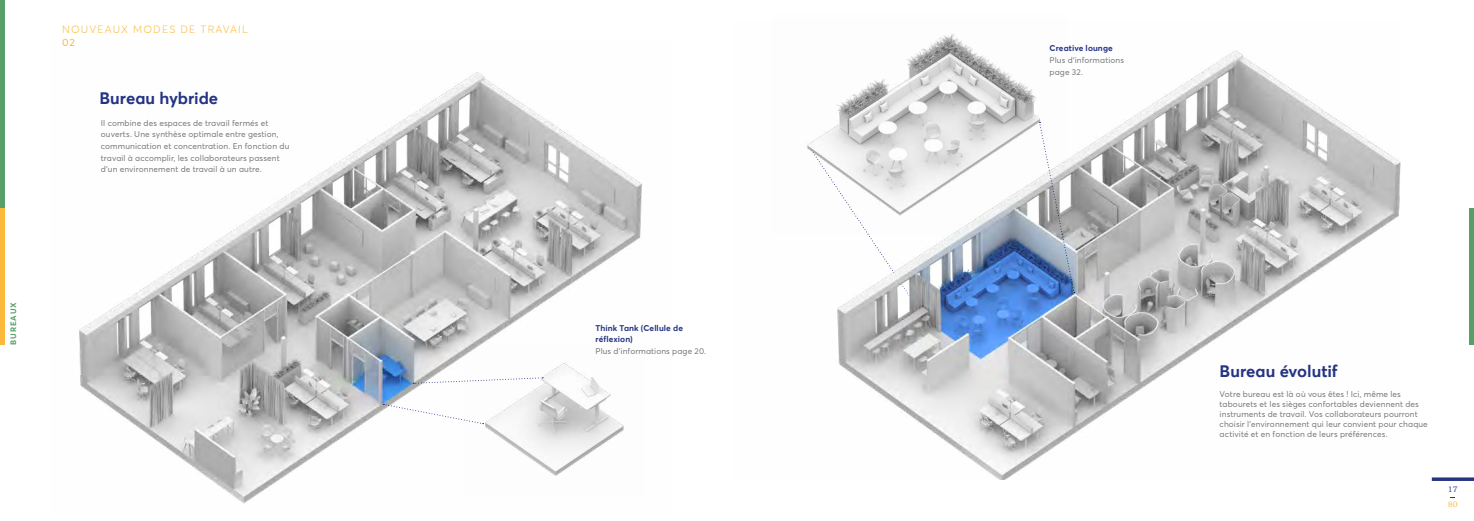
<style>
.page{position:relative;width:1474px;height:521px;background:#fff}
.page>*{position:absolute;margin:0;border:0;box-sizing:border-box;transform-origin:0 0}
.t1{font:700 16.62px "Averta Std";color:#253483}
.t2{font:300 10.5px "Averta Std";letter-spacing:.11em;color:#fbba3c}
.t3{font:10.5px "Averta Std";color:#fbba3c}
.t4{font:8.31px/11.6px "Averta Std";letter-spacing:.01em;color:#77797a}
.t5{font:700 8.31px/11.6px "Averta Std";letter-spacing:.01em;color:#253483}
.t6{font:700 7.88px "Averta Std";letter-spacing:.11em;color:#569e67}
.t7{font:7.88px "Bookman Old Style";color:#253483}
.t8{font:7.88px "Bookman Old Style";color:#fbba3c}
</style>
<div class="page">
<img style="left:79px;top:72px;width:563px;height:432px">
<img style="left:465px;top:346px;width:177px;height:149px">
<img style="left:837px;top:50px;width:563px;height:429px">
<img style="left:807px;top:34px;width:258px;height:200px">
<svg style="left:413px;top:377px;width:130px;height:7px"></svg>
<svg style="left:383px;top:404px;width:100px;height:20px"></svg>
<svg style="left:1039px;top:122px;width:36px;height:171px"></svg>
<hr style="left:1469px;top:208px;width:4px;height:137px;background:#589e69">
<hr style="left:0;top:0;width:4px;height:208px;background:#589e69">
<hr style="left:0;top:208px;width:4px;height:137px;background:#fbba3c">
<svg style="left:1431px;top:477px;width:42px;height:4px"></svg>
<p class="t2" style="left:62px;top:23px;width:187px">NOUVEAUX MODES DE TRAVAIL</p>
<p class="t3" style="left:62px;top:35px;width:15px">02</p>
<h1 class="t1" style="left:99px;top:88px;width:120px">Bureau hybride</h1>
<p class="t4" style="left:101px;top:117px;width:190px">Il combine des espaces de travail fermés et ouverts. Une synthèse optimale entre gestion, communication et concentration. En fonction du travail à accomplir, les collaborateurs passent d'un environnement de travail à un autre.</p>
<p class="t6" style="left:8px;top:345px;width:44px;rotate:-90deg">BUREAUX</p>
<p class="t5" style="left:595px;top:322px;width:89px">Think Tank (Cellule de réflexion)</p>
<p class="t4" style="left:595px;top:345px;width:112px">Plus d'informations page 20.</p>
<p class="t5" style="left:1049px;top:43px;width:65px">Creative lounge</p>
<p class="t4" style="left:1049px;top:54px;width:76px">Plus d'informations page 32.</p>
<h1 class="t1" style="left:1219px;top:361px;width:119px">Bureau évolutif</h1>
<p class="t4" style="left:1219px;top:389px;width:210px;line-height:10px">Votre bureau est là où vous êtes ! Ici, même les tabourets et les sièges confortables deviennent des instruments de travail. Vos collaborateurs pourront choisir l'environnement qui leur convient pour chaque activité et en fonction de leurs préférences.</p>
<p class="t7" style="left:1447px;top:484px;width:11px">17</p>
<p class="t8" style="left:1447px;top:499px;width:11px">80</p>
</div>
